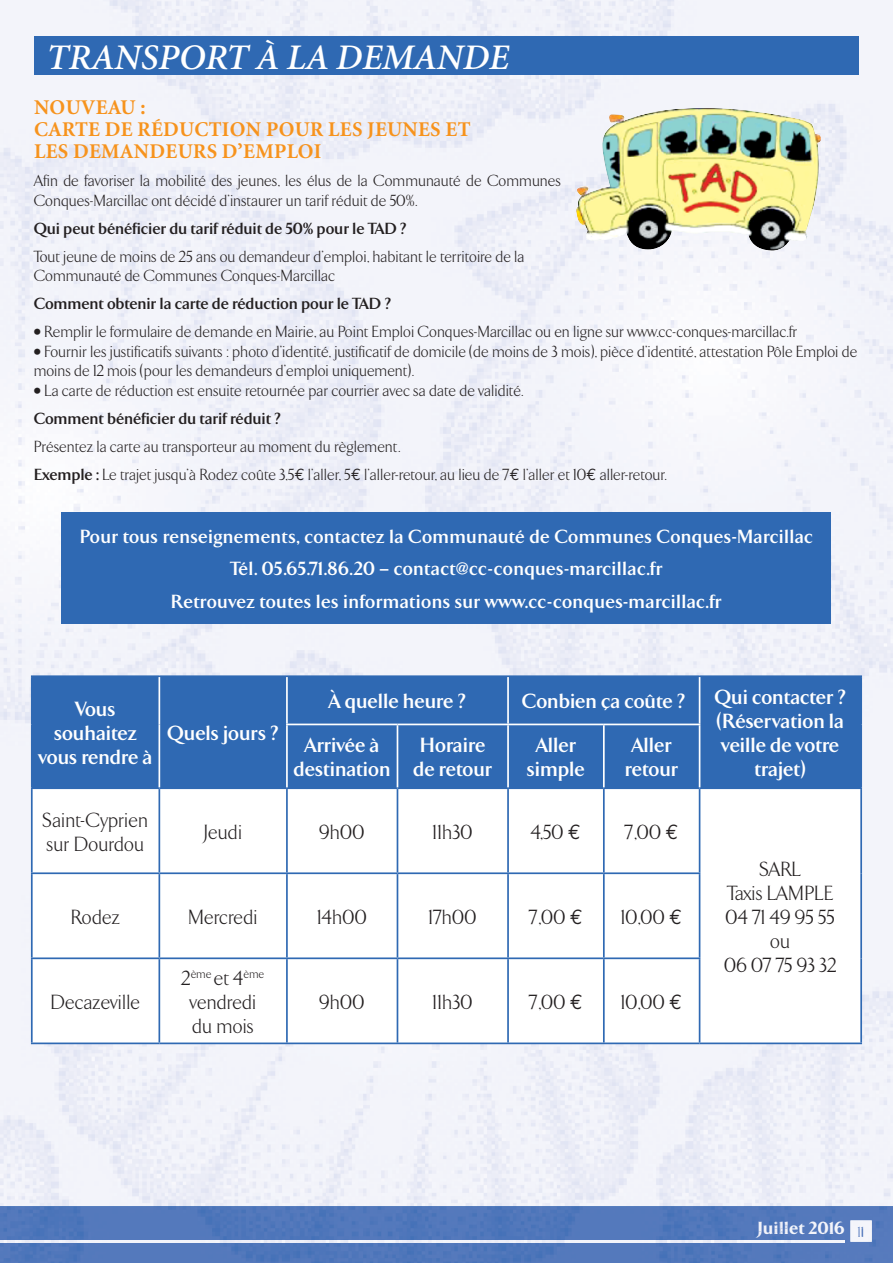
<style>
.page{position:relative;width:893px;height:1263px;background:#fff}
.page>*{position:absolute;margin:0;border:0;box-sizing:border-box;transform-origin:0 0}
.t1{font:italic 600 36px "Minion";color:#fff}
.t2{font:700 21px/24px "Arrow";letter-spacing:.015em;color:#fff;text-align:center}
.t3{font:300 21px/24px "Arrow";letter-spacing:.015em;color:#231f20}
.t4{font:700 21px/22.2px "Minion";letter-spacing:.015em;color:#f7931d}
.t5{font:700 19.5px/32.5px "Arrow";letter-spacing:.035em;color:#fff;text-align:center}
.t6{font:800 18px "Arrow";letter-spacing:.025em;color:#f3f4fa}
.t7{font:300 16.5px/19.5px "Arrow";letter-spacing:.015em;color:#231f20}
.t8{font:700 16.5px "Arrow";letter-spacing:.015em;color:#231f20}
.t9{font:300 15px "Arrow";color:#2f69b3}
.t10{font:300 12.3px "Arrow";letter-spacing:.015em;color:#231f20}
.s1{font-weight:700}
.s2{font-family:"Euro Mono";font-weight:400}
.s3{font-size:21px}
.s4{color:#ecedf7}
.s5{color:#f2f3fa}
.s6{color:#edeef8}
.s7{color:#f3f5fb}
.s8{color:#f4f5fb}
</style>
<div class="page">
<img style="left:0;top:0;width:893px;height:1206px">
<img style="left:0;top:1206px;width:893px;height:57px">
<img style="left:850px;top:1220px;width:22px;height:22px">
<svg style="left:858px;top:1226px;width:5px;height:11px"></svg>
<img style="left:0;top:1241px;width:845px;height:1px">
<img style="left:754px;top:1222px;width:90px;height:16px">
<div style="left:62px;top:512px;width:769px;height:111px;background:#2f69b3"></div>
<div style="left:34px;top:36px;width:825px;height:39px;background:#2f69b3"></div>
<img style="left:575px;top:108px;width:247px;height:143px">
<div style="left:33px;top:677px;width:827px;height:110px;background:#2f69b3"></div>
<svg style="left:33px;top:789px;width:827px;height:253px"></svg>
<hr style="left:31px;top:675px;width:128px;height:2px;background:#2f69b3">
<hr style="left:31px;top:677px;width:2px;height:47px;background:#2f69b3">
<hr style="left:159px;top:675px;width:128px;height:2px;background:#2f69b3">
<hr style="left:31px;top:724px;width:2px;height:63px;background:#2f69b3">
<hr style="left:287px;top:675px;width:413px;height:2px;background:#2f69b3">
<hr style="left:700px;top:675px;width:162px;height:2px;background:#2f69b3">
<hr style="left:860px;top:677px;width:2px;height:47px;background:#2f69b3">
<hr style="left:860px;top:724px;width:2px;height:63px;background:#2f69b3">
<hr style="left:31px;top:787px;width:128px;height:2px;background:#2f69b3">
<hr style="left:31px;top:789px;width:2px;height:83px;background:#2f69b3">
<hr style="left:159px;top:787px;width:128px;height:2px;background:#2f69b3">
<hr style="left:158px;top:789px;width:2px;height:83px;background:#2f69b3">
<hr style="left:287px;top:787px;width:110px;height:2px;background:#2f69b3">
<hr style="left:286px;top:789px;width:2px;height:83px;background:#2f69b3">
<hr style="left:397px;top:787px;width:111px;height:2px;background:#2f69b3">
<hr style="left:397px;top:789px;width:1px;height:83px;background:#2f69b3">
<hr style="left:508px;top:787px;width:96px;height:2px;background:#2f69b3">
<hr style="left:507px;top:789px;width:2px;height:83px;background:#2f69b3">
<hr style="left:604px;top:787px;width:96px;height:2px;background:#2f69b3">
<hr style="left:603px;top:789px;width:2px;height:83px;background:#2f69b3">
<hr style="left:700px;top:787px;width:162px;height:2px;background:#2f69b3">
<hr style="left:699px;top:789px;width:1px;height:83px;background:#2f69b3">
<hr style="left:860px;top:789px;width:2px;height:84px;background:#2f69b3">
<hr style="left:860px;top:873px;width:2px;height:85px;background:#2f69b3">
<hr style="left:860px;top:958px;width:2px;height:84px;background:#2f69b3">
<hr style="left:700px;top:1042px;width:162px;height:2px;background:#2f69b3">
<hr style="left:31px;top:872px;width:128px;height:2px;background:#2f69b3">
<hr style="left:31px;top:874px;width:2px;height:83px;background:#2f69b3">
<hr style="left:159px;top:872px;width:128px;height:2px;background:#2f69b3">
<hr style="left:158px;top:874px;width:2px;height:83px;background:#2f69b3">
<hr style="left:287px;top:872px;width:110px;height:2px;background:#2f69b3">
<hr style="left:286px;top:874px;width:2px;height:83px;background:#2f69b3">
<hr style="left:397px;top:872px;width:111px;height:2px;background:#2f69b3">
<hr style="left:397px;top:874px;width:1px;height:83px;background:#2f69b3">
<hr style="left:508px;top:872px;width:96px;height:2px;background:#2f69b3">
<hr style="left:507px;top:874px;width:2px;height:83px;background:#2f69b3">
<hr style="left:604px;top:872px;width:96px;height:2px;background:#2f69b3">
<hr style="left:603px;top:874px;width:2px;height:83px;background:#2f69b3">
<hr style="left:699px;top:874px;width:1px;height:83px;background:#2f69b3">
<hr style="left:31px;top:957px;width:128px;height:2px;background:#2f69b3">
<hr style="left:31px;top:959px;width:2px;height:83px;background:#2f69b3">
<hr style="left:159px;top:957px;width:128px;height:2px;background:#2f69b3">
<hr style="left:158px;top:959px;width:2px;height:83px;background:#2f69b3">
<hr style="left:287px;top:957px;width:110px;height:2px;background:#2f69b3">
<hr style="left:286px;top:959px;width:2px;height:83px;background:#2f69b3">
<hr style="left:397px;top:957px;width:111px;height:2px;background:#2f69b3">
<hr style="left:397px;top:959px;width:1px;height:83px;background:#2f69b3">
<hr style="left:508px;top:957px;width:96px;height:2px;background:#2f69b3">
<hr style="left:507px;top:959px;width:2px;height:83px;background:#2f69b3">
<hr style="left:604px;top:957px;width:96px;height:2px;background:#2f69b3">
<hr style="left:603px;top:959px;width:2px;height:83px;background:#2f69b3">
<hr style="left:699px;top:959px;width:1px;height:83px;background:#2f69b3">
<hr style="left:31px;top:1042px;width:128px;height:2px;background:#2f69b3">
<hr style="left:159px;top:1042px;width:541px;height:2px;background:#2f69b3">
<hr style="left:159px;top:677px;width:1px;height:47px;background:#fff">
<hr style="left:159px;top:724px;width:1px;height:63px;background:#fff">
<hr style="left:286px;top:677px;width:2px;height:47px;background:#fff">
<hr style="left:507px;top:677px;width:2px;height:47px;background:#fff">
<hr style="left:699px;top:677px;width:1px;height:47px;background:#fff">
<hr style="left:286px;top:724px;width:111px;height:1px;background:#fff">
<hr style="left:286px;top:725px;width:2px;height:62px;background:#fff">
<hr style="left:397px;top:724px;width:111px;height:1px;background:#fff">
<hr style="left:397px;top:725px;width:1px;height:62px;background:#fff">
<hr style="left:508px;top:724px;width:96px;height:1px;background:#fff">
<hr style="left:507px;top:725px;width:2px;height:62px;background:#fff">
<hr style="left:604px;top:724px;width:96px;height:1px;background:#fff">
<hr style="left:603px;top:725px;width:2px;height:62px;background:#fff">
<hr style="left:699px;top:725px;width:1px;height:62px;background:#fff">
<h1 class="t1" style="left:47px;top:43px;width:463px">TRANSPORT À LA DEMANDE</h1>
<p class="t4" style="left:34px;top:98px;width:438px">NOUVEAU :<br>CARTE DE RÉDUCTION POUR LES JEUNES ET<br>LES DEMANDEURS D’EMPLOI</p>
<p class="t7" style="left:34px;top:172px;width:529px">Afin de favoriser la mobilité des jeunes, les élus de la Communauté de Communes<br>Conques-Marcillac ont décidé d’instaurer un tarif réduit de 50%.</p>
<p class="t8" style="left:34px;top:221px;width:374px">Qui peut bénéficier du tarif réduit de 50% pour le TAD ?</p>
<p class="t7" style="left:34px;top:248px;width:492px">Tout jeune de moins de 25 ans ou demandeur d’emploi, habitant le territoire de la<br>Communauté de Communes Conques-Marcillac</p>
<p class="t8" style="left:34px;top:297px;width:359px">Comment obtenir la carte de réduction pour le TAD ?</p>
<p class="t7" style="left:34px;top:323px;width:765px">• Remplir le formulaire de demande en Mairie, au Point Emploi Conques-Marcillac ou en ligne sur www.cc-conques-marcillac.fr</p>
<p class="t7" style="left:34px;top:343px;width:825px">• Fournir les justificatifs suivants : photo d’identité, justificatif de domicile (de moins de 3 mois), pièce d’identité, attestation Pôle Emploi de moins de 12 mois (pour les demandeurs d’emploi uniquement).</p>
<p class="t7" style="left:34px;top:382px;width:491px">• La carte de réduction est ensuite retournée par courrier avec sa date de validité.</p>
<p class="t8" style="left:34px;top:411px;width:248px">Comment bénéficier du tarif réduit ?</p>
<p class="t7" style="left:34px;top:433px;width:634px;line-height:28px">Présentez la carte au transporteur au moment du règlement.<br><span class="s1">Exemple :</span> Le trajet jusqu’à Rodez coûte 3,5<span class="s2">€</span> l’aller, 5<span class="s2">€</span> l’aller-retour, au lieu de 7<span class="s2">€</span> l’aller et 10<span class="s2">€</span> aller-retour.</p>
<p class="t5" style="left:80px;top:522px;width:734px">Pour tous renseignements, contactez la Communauté de Communes Conques-Marcillac<br>Tél. 05.65.71.86.20 – contact@cc-conques-marcillac.fr<br>Retrouvez toutes les informations sur www.cc-conques-marcillac.fr</p>
<p class="t2" style="left:39px;top:699px;width:115px">Vous souhaitez vous rendre à</p>
<p class="t3" style="left:43px;top:809px;width:107px">Saint-Cyprien sur Dourdou</p>
<p class="t2" style="left:167px;top:723px;width:113px">Quels jours ?</p>
<p class="t2" style="left:329px;top:691px;width:139px">À quelle heure ?</p>
<p class="t2" style="left:522px;top:691px;width:165px">Conbien ça coûte ?</p>
<p class="t2" style="left:715px;top:687px;width:133px">Qui contacter ? (Réservation la veille de votre trajet)</p>
<p class="t2" style="left:294px;top:735px;width:98px">Arrivée à destination</p>
<p class="t2" style="left:413px;top:735px;width:80px">Horaire de retour</p>
<p class="t2" style="left:527px;top:735px;width:59px">Aller simple</p>
<p class="t2" style="left:625px;top:735px;width:54px">Aller retour</p>
<p class="t3" style="left:204px;top:821px;width:40px">Jeudi</p>
<p class="t3" style="left:320px;top:821px;width:47px">9h00</p>
<p class="t3" style="left:433px;top:821px;width:41px">11h30</p>
<p class="t3" style="left:531px;top:821px;width:51px">4,50 <span class="s2">€</span></p>
<p class="t3" style="left:625px;top:821px;width:55px">7,00 <span class="s2">€</span></p>
<p class="t3" style="left:71px;top:906px;width:50px">Rodez</p>
<p class="t3" style="left:189px;top:906px;width:71px">Mercredi</p>
<p class="t3" style="left:317px;top:906px;width:51px">14h00</p>
<p class="t3" style="left:429px;top:906px;width:49px">17h00</p>
<p class="t3" style="left:529px;top:906px;width:55px">7,00 <span class="s2">€</span></p>
<p class="t3" style="left:621px;top:906px;width:62px">10,00 <span class="s2">€</span></p>
<p class="t3" style="left:51px;top:991px;width:91px">Decazeville</p>
<p class="t10" style="left:182px;top:969px;width:84px"><span class="s3">2</span>ème <span class="s3">et 4</span>ème</p>
<p class="t3" style="left:190px;top:991px;width:68px">vendredi du mois</p>
<p class="t3" style="left:320px;top:991px;width:47px">9h00</p>
<p class="t3" style="left:433px;top:991px;width:41px">11h30</p>
<p class="t3" style="left:529px;top:991px;width:55px">7,00 <span class="s2">€</span></p>
<p class="t3" style="left:621px;top:991px;width:62px">10,00 <span class="s2">€</span></p>
<p class="t3" style="left:724px;top:858px;width:114px;text-align:center">SARL<br>Taxis LAMPLE<br>04 71 49 95 55 ou<br>06 07 75 93 32</p>
<p class="t6" style="left:758px;top:1217px;width:88px"><span class="s4">J</span><span class="s5">ui</span><span class="s6">ll</span><span class="s7">et</span> 201<span class="s8">6</span></p>
<p class="t9" style="left:858px;top:1226px;width:8px">11</p>
</div>
